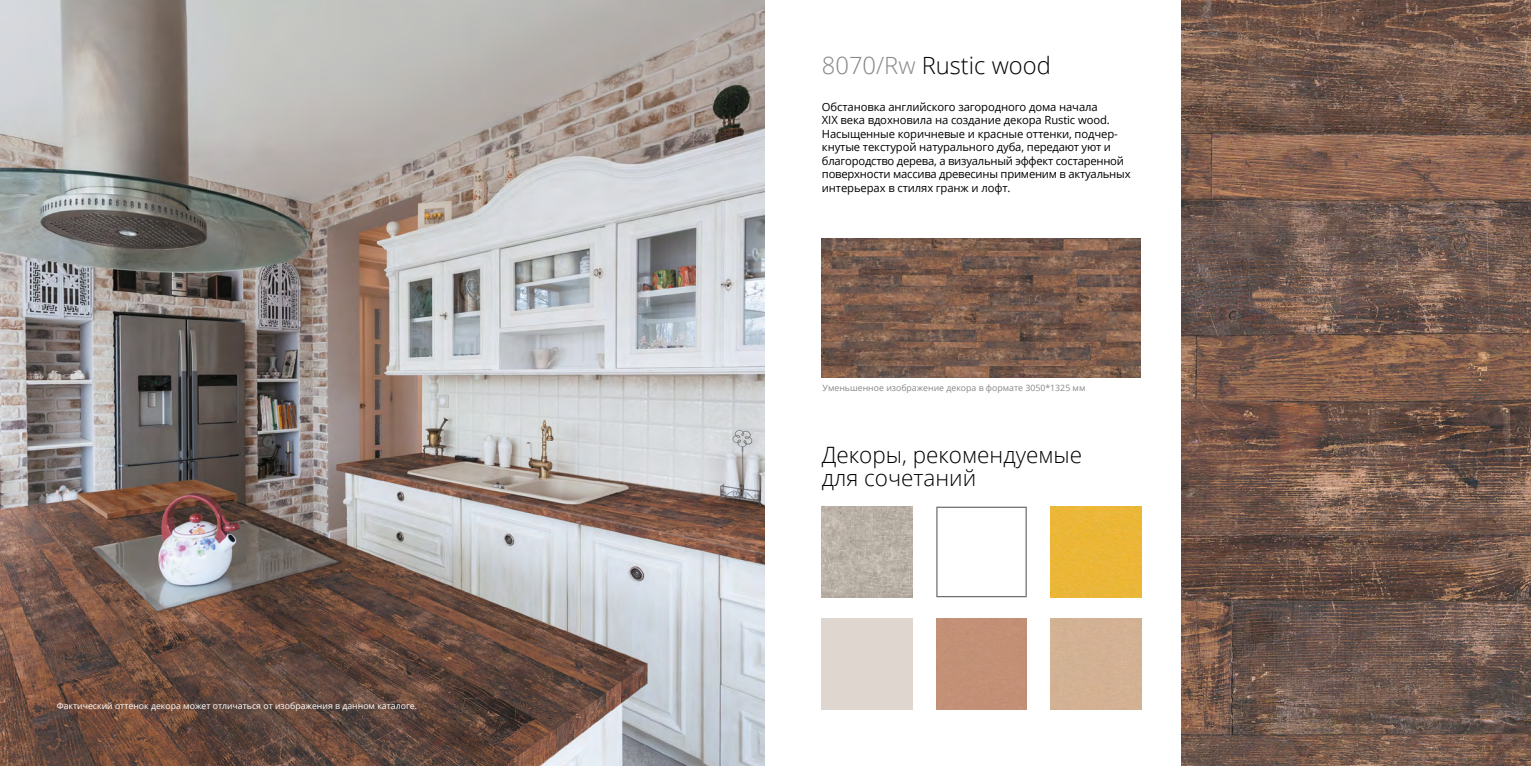
<style>
.page{position:relative;width:1531px;height:766px;background:#fff}
.page>*{position:absolute;margin:0;border:0;box-sizing:border-box;transform-origin:0 0}
.t1{font:300 23.75px "Open Sans";color:#000}
.t2{font:300 22.5px/22.5px "Open Sans";color:#000}
.t3{font:11.25px/13.5px "Open Sans";letter-spacing:-.01em;color:#000}
.t4{font:8.75px "Open Sans";color:#fff}
.t5{font:8.75px "Open Sans";color:#878787}
.s1{color:#878787}
</style>
<div class="page">
<img style="left:0;top:0;width:765px;height:765px">
<img style="left:1181px;top:0;width:350px;height:765px">
<img style="left:822px;top:238px;width:319px;height:139px">
<img style="left:822px;top:506px;width:90px;height:91px">
<div style="left:936px;top:506px;width:91px;height:91px;background:#fff;border:1px solid #706f6f"></div>
<div style="left:1050px;top:506px;width:91px;height:91px;background:#ebb738"></div>
<p class="t4" style="left:57px;top:699px;width:362px">Фактический оттенок декора может отличаться от изображения в данном каталоге.</p>
<h1 class="t1" style="left:822px;top:49px;width:230px"><span class="s1">8070/Rw</span> Rustic wood</h1>
<p class="t3" style="left:822px;top:100px;width:310px">Обстановка английского загородного дома начала<br>XIX века вдохновила на создание декора Rustic wood.<br>Насыщенные коричневые и красные оттенки, подчер&shy;кнутые текстурой натурального дуба, передают уют и благородство дерева, а визуальный эффект состаренной поверхности массива древесины применим в актуальных интерьерах в стилях гранж и лофт.</p>
<p class="t5" style="left:822px;top:381px;width:264px">Уменьшенное изображение декора в формате 3050*1325 мм</p>
<h2 class="t2" style="left:822px;top:443px;width:262px">Декоры, рекомендуемые для сочетаний</h2>
</div>
